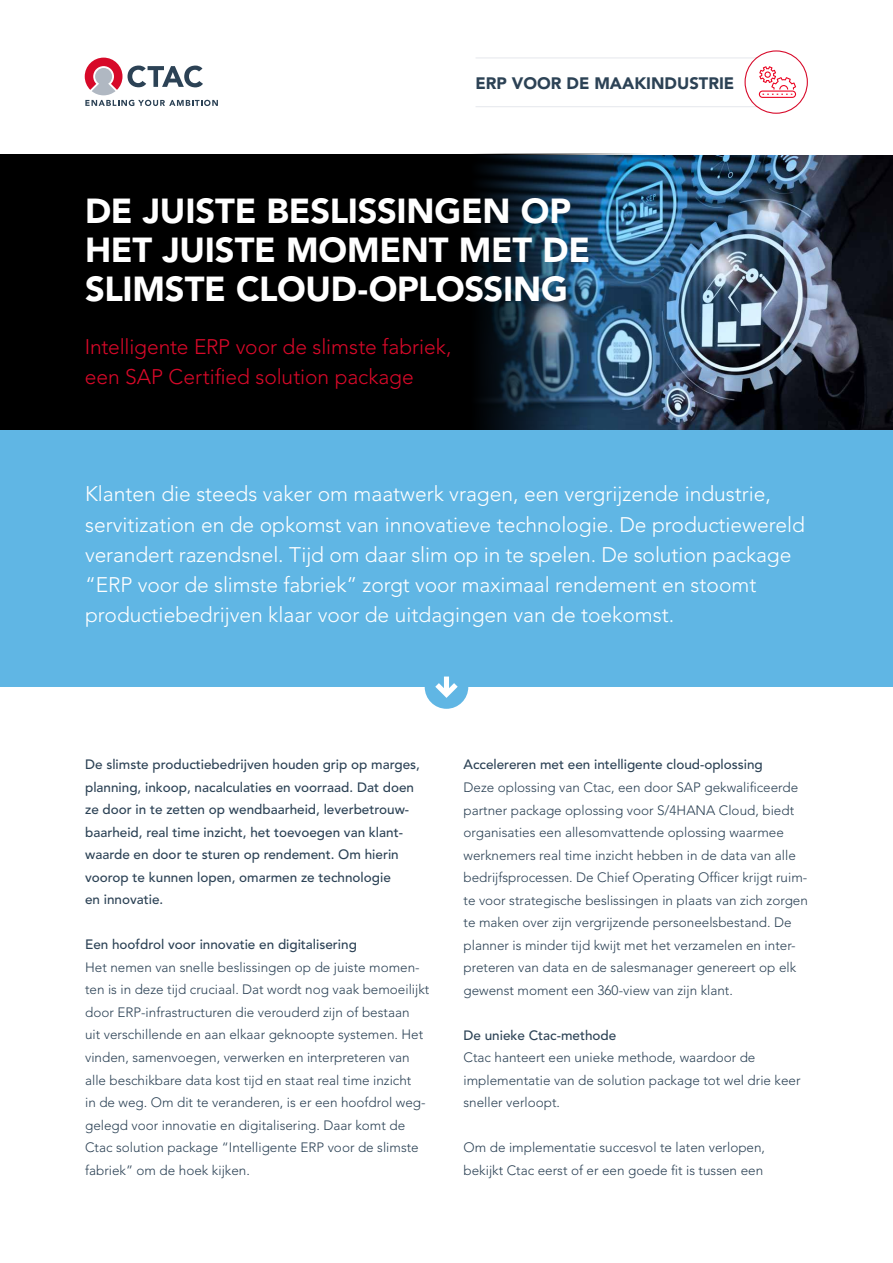
<style>
.page{position:relative;width:893px;height:1263px;background:#fff}
.page>*{position:absolute;margin:0;border:0;box-sizing:border-box;transform-origin:0 0}
.t1{font:900 34.5px/39px "Avenir";letter-spacing:-.005em;color:#fff}
.t2{font:300 21px/30px "Avenir";color:#fff}
.t3{font:300 21px/30px "Avenir";letter-spacing:-.005em;color:#d70929}
.t4{font:900 16.5px "Avenir";color:#2c4255}
.t5{font:300 13.5px/22.5px "Avenir";color:#2c4255}
.t6{font:500 13.5px/22.5px "Avenir";color:#2c4255}
</style>
<div class="page">
<div style="left:0;top:154px;width:893px;height:276px;background:#000"></div>
<svg style="left:85px;top:58px;width:133px;height:48px"></svg>
<hr style="left:475px;top:106px;width:282px;height:1px;background:#e5e7ec">
<hr style="left:475px;top:58px;width:282px;height:1px;background:#e5e7ec">
<img style="left:476px;top:155px;width:417px;height:275px">
<div style="left:0;top:430px;width:893px;height:257px;background:#60b6e4"></div>
<div style="left:425px;top:665px;width:43px;height:44px;background:#60b6e4;border-radius:50%"></div>
<svg style="left:435px;top:683px;width:23px;height:15px"></svg>
<div style="left:444px;top:676px;width:5px;height:16px;background:#fff"></div>
<svg style="left:744px;top:50px;width:64px;height:64px"></svg>
<p class="t4" style="left:475px;top:73px;width:260px">ERP VOOR DE MAAKINDUSTRIE</p>
<h1 class="t1" style="left:85px;top:191px;width:507px">DE JUISTE BESLISSINGEN OP<br>HET JUISTE MOMENT MET DE<br>SLIMSTE CLOUD-OPLOSSING</h1>
<h2 class="t3" style="left:85px;top:332px;width:368px">Intelligente ERP voor de slimste fabriek, een SAP Certified solution package</h2>
<p class="t2" style="left:85px;top:479px;width:721px">Klanten die steeds vaker om maatwerk vragen, een vergrijzende industrie, servitization en de opkomst van innovatieve technologie. De productiewereld verandert razendsnel. Tijd om daar slim op in te spelen. De solution package “ERP voor de slimste fabriek” zorgt voor maximaal rendement en stoomt productiebedrijven klaar voor de uitdagingen van de toekomst.</p>
<p class="t6" style="left:85px;top:754px;width:336px">De slimste productiebedrijven houden grip op marges, planning, inkoop, nacalculaties en voorraad. Dat doen ze door in te zetten op wendbaarheid, leverbetrouw&shy;baarheid, real time inzicht, het toevoegen van klant&shy;waarde en door te sturen op rendement. Om hierin voorop te kunnen lopen, omarmen ze technologie<br>en innovatie.</p>
<p class="t6" style="left:85px;top:934px;width:273px">Een hoofdrol voor innovatie en digitalisering</p>
<p class="t5" style="left:85px;top:956px;width:346px">Het nemen van snelle beslissingen op de juiste momen&shy;ten is in deze tijd cruciaal. Dat wordt nog vaak bemoeilijkt door ERP-infrastructuren die verouderd zijn of bestaan<br>uit verschillende en aan elkaar geknoopte systemen. Het vinden, samenvoegen, verwerken en interpreteren van alle beschikbare data kost tijd en staat real time inzicht<br>in de weg. Om dit te veranderen, is er een hoofdrol weg&shy;gelegd voor innovatie en digitalisering. Daar komt de Ctac solution package “Intelligente ERP voor de slimste fabriek” om de hoek kijken.</p>
<p class="t6" style="left:463px;top:754px;width:301px">Accelereren met een intelligente cloud-oplossing</p>
<p class="t5" style="left:463px;top:776px;width:346px">Deze oplossing van Ctac, een door SAP gekwalificeerde partner package oplossing voor S/4HANA Cloud, biedt organisaties een allesomvattende oplossing waarmee werknemers real time inzicht hebben in de data van alle bedrijfsprocessen. De Chief Operating Officer krijgt ruim&shy;te voor strategische beslissingen in plaats van zich zorgen te maken over zijn vergrijzende personeelsbestand. De planner is minder tijd kwijt met het verzamelen en inter&shy;preteren van data en de salesmanager genereert op elk gewenst moment een 360-view van zijn klant.</p>
<p class="t6" style="left:463px;top:1024px;width:154px">De unieke Ctac-methode</p>
<p class="t5" style="left:463px;top:1046px;width:339px">Ctac hanteert een unieke methode, waardoor de implementatie van de solution package tot wel drie keer sneller verloopt.</p>
<p class="t5" style="left:463px;top:1136px;width:303px">Om de implementatie succesvol te laten verlopen, bekijkt Ctac eerst of er een goede fit is tussen een</p>
</div>
